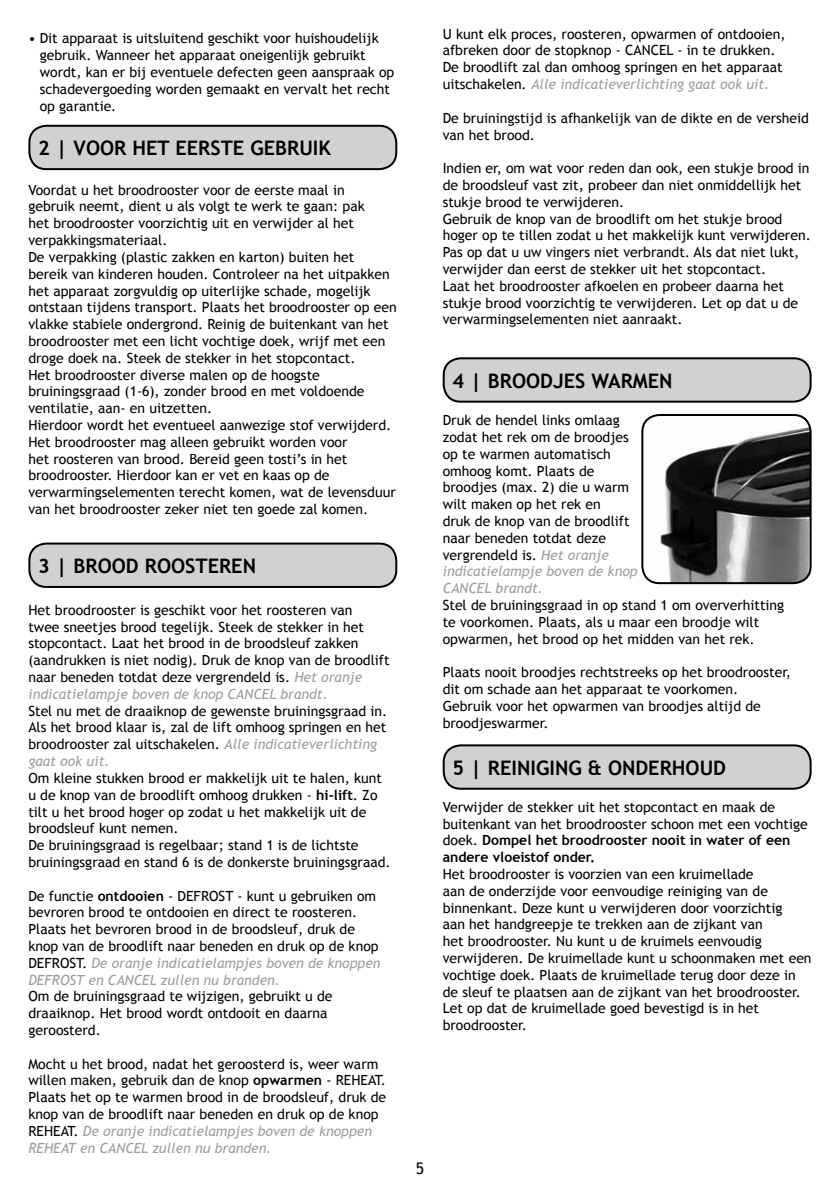
<style>
.page{position:relative;width:840px;height:1191px;background:#fff}
.page>*{position:absolute;margin:0;border:0;box-sizing:border-box;transform-origin:0 0}
.t1{font:700 20px "Trebuchet MS";color:#000}
.t2{font:16px "Trebuchet MS";color:#000}
.t3{font:14px/16.8px "Trebuchet MS";color:#000}
.s1{font-style:italic;color:#9c9e9f}
.s2{font-weight:700}
</style>
<div class="page">
<div style="left:29px;top:126px;width:367px;height:43px;background:#d0d1d2;border-radius:17px"></div>
<div style="left:28px;top:125px;width:369px;height:45px;border:2px solid #000;border-radius:17px"></div>
<div style="left:29px;top:543px;width:367px;height:44px;background:#d0d1d2;border-radius:17px"></div>
<div style="left:28px;top:542px;width:369px;height:46px;border:2px solid #000;border-radius:17px"></div>
<div style="left:443px;top:745px;width:367px;height:43px;background:#d0d1d2;border-radius:17px"></div>
<div style="left:442px;top:744px;width:369px;height:45px;border:2px solid #000;border-radius:17px"></div>
<div style="left:443px;top:358px;width:367px;height:44px;background:#d0d1d2;border-radius:17px"></div>
<div style="left:442px;top:357px;width:369px;height:46px;border:2px solid #000;border-radius:17px"></div>
<img style="left:644px;top:415px;width:166px;height:168px">
<div style="left:641px;top:414px;width:170px;height:170px;border:2px solid #000;border-radius:17px"></div>
<p class="t3" style="left:40px;top:30px;width:356px;text-indent:-11px">• Dit apparaat is uitsluitend geschikt voor huishoudelijk gebruik. Wanneer het apparaat oneigenlijk gebruikt wordt, kan er bij eventuele defecten geen aanspraak op schadevergoeding worden gemaakt en vervalt het recht op garantie.</p>
<h1 class="t1" style="left:38px;top:136px;width:294px">2 | Voor het eerste gebruik</h1>
<p class="t3" style="left:28px;top:181px;width:370px">Voordat u het broodrooster voor de eerste maal in<br>gebruik neemt, dient u als volgt te werk te gaan: pak<br>het broodrooster voorzichtig uit en verwijder al het verpakkingsmateriaal.<br>De verpakking (plastic zakken en karton) buiten het bereik van kinderen houden. Controleer na het uitpakken het apparaat zorgvuldig op uiterlijke schade, mogelijk ontstaan tijdens transport. Plaats het broodrooster op een vlakke stabiele ondergrond. Reinig de buitenkant van het broodrooster met een licht vochtige doek, wrijf met een droge doek na. Steek de stekker in het stopcontact.<br>Het broodrooster diverse malen op de hoogste bruiningsgraad (1-6), zonder brood en met voldoende ventilatie, aan- en uitzetten.<br>Hierdoor wordt het eventueel aanwezige stof verwijderd.<br>Het broodrooster mag alleen gebruikt worden voor<br>het roosteren van brood. Bereid geen tosti’s in het broodrooster. Hierdoor kan er vet en kaas op de verwarmingselementen terecht komen, wat de levensduur van het broodrooster zeker niet ten goede zal komen.</p>
<h1 class="t1" style="left:38px;top:553px;width:219px">3 | brood roosteren</h1>
<p class="t3" style="left:28px;top:601px;width:362px">Het broodrooster is geschikt voor het roosteren van<br>twee sneetjes brood tegelijk. Steek de stekker in het stopcontact. Laat het brood in de broodsleuf zakken (aandrukken is niet nodig). Druk de knop van de broodlift naar beneden totdat deze vergrendeld is. <span class="s1">Het oranje indicatielampje boven de knop CANCEL brandt.</span></p>
<p class="t3" style="left:28px;top:702px;width:360px">Stel nu met de draaiknop de gewenste bruiningsgraad in.<br>Als het brood klaar is, zal de lift omhoog springen en het broodrooster zal uitschakelen. <span class="s1">Alle indicatieverlichting gaat ook uit.</span></p>
<p class="t3" style="left:28px;top:769px;width:363px">Om kleine stukken brood er makkelijk uit te halen, kunt u de knop van de broodlift omhoog drukken - <span class="s2">hi-lift</span>. Zo tilt u het brood hoger op zodat u het makkelijk uit de broodsleuf kunt nemen.<br>De bruiningsgraad is regelbaar; stand 1 is de lichtste bruiningsgraad en stand 6 is de donkerste bruiningsgraad.</p>
<p class="t3" style="left:28px;top:887px;width:353px">De functie <span class="s2">ontdooien</span> - DEFROST - kunt u gebruiken om bevroren brood te ontdooien en direct te roosteren.<br>Plaats het bevroren brood in de broodsleuf, druk de knop van de broodlift naar beneden en druk op de knop DEFROST. <span class="s1">De oranje indicatielampjes boven de knoppen DEFROST en CANCEL zullen nu branden.</span></p>
<p class="t3" style="left:28px;top:988px;width:305px">Om de bruiningsgraad te wijzigen, gebruikt u de draaiknop. Het brood wordt ontdooit en daarna geroosterd.</p>
<p class="t3" style="left:28px;top:1055px;width:359px">Mocht u het brood, nadat het geroosterd is, weer warm willen maken, gebruik dan de knop <span class="s2">opwarmen</span> - REHEAT.<br>Plaats het op te warmen brood in de broodsleuf, druk de knop van de broodlift naar beneden en druk op de knop REHEAT. <span class="s1">De oranje indicatielampjes boven de knoppen REHEAT en CANCEL zullen nu branden.</span></p>
<p class="t3" style="left:442px;top:26px;width:344px">U kunt elk proces, roosteren, opwarmen of ontdooien, afbreken door de stopknop - CANC</p>
<p class="t3" style="left:442px;top:42px;width:341px;text-indent:216px">EL - in te drukken.<br>De broodlift zal dan omhoog springen en het apparaat uitschakelen. <span class="s1">Alle indicatieverlichting gaat ook uit.</span></p>
<p class="t3" style="left:442px;top:110px;width:367px">De bruiningstijd is afhankelijk van de dikte en de versheid van het brood.</p>
<p class="t3" style="left:442px;top:160px;width:369px">Indien er, om wat voor reden dan ook, een stukje brood in de broodsleuf vast zit, probeer dan niet onmiddellijk het stukje brood te verwijderen.<br>Gebruik de knop van de broodlift om het stukje brood hoger op te tillen zodat u het makkelijk kunt verwijderen.<br>Pas op dat u uw vingers niet verbrandt. Als dat niet lukt, verwijder dan eerst de stekker uit het stopcontact.<br>Laat het broodrooster afkoelen en probeer daarna het stukje brood voorzichtig te verwijderen. Let op dat u de verwarmingselementen niet aanraakt.</p>
<h1 class="t1" style="left:452px;top:368px;width:221px">4 | broodjes warmen</h1>
<p class="t3" style="left:442px;top:412px;width:196px">Druk de hendel links omlaag zodat het rek om de broodjes op te warmen automatisch omhoog komt. Plaats de broodjes (max. 2) die u warm wilt maken op het rek en<br>druk de knop van de broodlift naar beneden totdat deze vergrendeld is. <span class="s1">Het oranje indicatielampje boven de knop<br>CANCEL brandt.</span></p>
<p class="t3" style="left:442px;top:597px;width:343px">Stel de bruiningsgraad in op stand 1 om oververhitting te voorkomen. Plaats, als u maar een broodje wilt opwarmen, het brood op het midden van het rek.</p>
<p class="t3" style="left:442px;top:664px;width:349px">Plaats nooit broodjes rechtstreeks op het broodrooster, dit om schade aan het apparaat te voorkomen.<br>Gebruik voor het opwarmen van broodjes altijd de broodjeswarmer.</p>
<h1 class="t1" style="left:452px;top:755px;width:275px">5 | reiniging &amp; onderhoud</h1>
<p class="t3" style="left:442px;top:798px;width:366px">Verwijder de stekker uit het stopcontact en maak de buitenkant van het broodrooster schoon met een vochtige doek. <span class="s2">Dompel het broodrooster nooit in water of een andere vloeistof onder.</span></p>
<p class="t3" style="left:442px;top:866px;width:370px">Het broodrooster is voorzien van een kruimellade<br>aan de onderzijde voor eenvoudige reiniging van de binnenkant. Deze kunt u verwijderen door voorzichtig<br>aan het handgreepje te trekken aan de zijkant van<br>het broodrooster. Nu kunt u de kruimels eenvoudig verwijderen. De kruimellade kunt u schoonmaken met een vochtige doek. Plaats de kruimellade terug door deze in de sleuf te plaatsen aan de zijkant van het broodrooster.<br>Let op dat de kruimellade goed bevestigd is in het broodrooster.</p>
<p class="t2" style="left:415px;top:1159px;width:10px">5</p>
</div>
